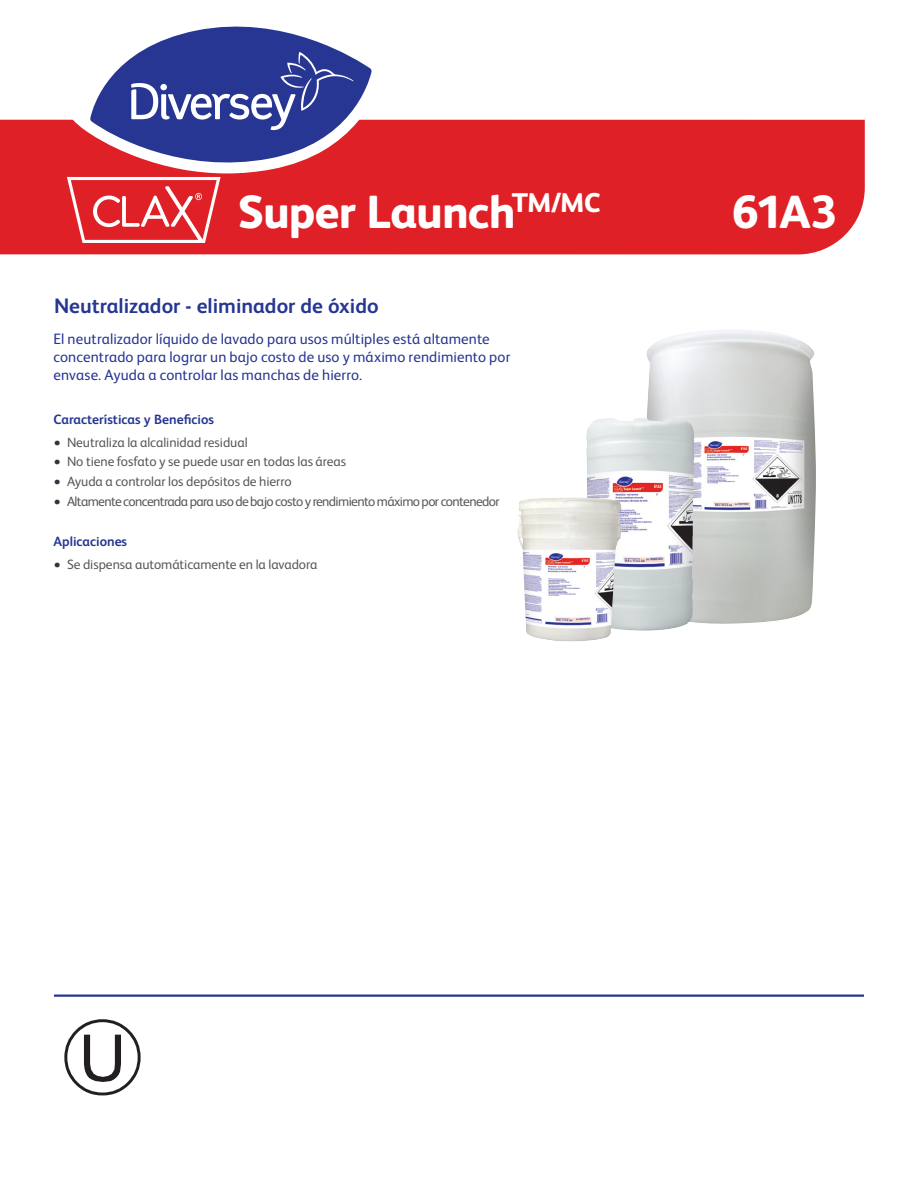
<style>
.page{position:relative;width:918px;height:1188px;background:#fff}
.page>*{position:absolute;margin:0;border:0;box-sizing:border-box;transform-origin:0 0}
.t1{font:800 46.5px "FS Albert Pro";letter-spacing:-.02em;color:#fff}
.t2{font:700 21px "FS Albert Pro";color:#263692}
.t3{font:15px/18px "FS Albert Pro";letter-spacing:.01em;color:#263692}
.t4{font:13.5px "FS Albert Pro";letter-spacing:-.005em;color:#57585a}
.t5{font:13.5px "FS Albert Pro";letter-spacing:-.045em;color:#57585a}
.t6{font:700 13.5px "FS Albert Pro";color:#263692}
.s1{font-size:15px;color:#2c3741}
</style>
<div class="page">
<hr style="left:54px;top:995px;width:810px;height:2px;background:#263692">
<div style="left:0;top:120px;width:865px;height:134px;background:#df2127"></div>
<img style="left:645px;top:330px;width:171px;height:294px">
<img style="left:586px;top:418px;width:52px;height:213px">
<img style="left:517px;top:497px;width:106px;height:144px">
<svg style="left:64px;top:1019px;width:77px;height:76px"></svg>
<svg style="left:70px;top:119px;width:317px;height:54px;background:#e13338"></svg>
<svg style="left:90px;top:26px;width:282px;height:149px"></svg>
<svg style="left:131px;top:39px;width:227px;height:91px;background:#4c59a4"></svg>
<svg style="left:67px;top:177px;width:154px;height:66px"></svg>
<h1 class="t1" style="left:238px;top:175px;width:364px">Super Launch<sup>TM/MC</sup></h1>
<h1 class="t1" style="left:732px;top:175px;width:107px">61A3</h1>
<h2 class="t2" style="left:54px;top:291px;width:326px">Neutralizador - eliminador de óxido</h2>
<p class="t3" style="left:54px;top:329px;width:459px">El neutralizador líquido de lavado para usos múltiples está altamente concentrado para lograr un bajo costo de uso y máximo rendimiento por envase. Ayuda a controlar las manchas de hierro.</p>
<p class="t6" style="left:54px;top:410px;width:162px">Características y Beneficios</p>
<p class="t4" style="left:54px;top:432px;width:196px"><span class="s1">•</span> Neutraliza la alcalinidad residual</p>
<p class="t4" style="left:54px;top:452px;width:294px"><span class="s1">•</span> No tiene fosfato y se puede usar en todas las áreas</p>
<p class="t4" style="left:54px;top:472px;width:240px"><span class="s1">•</span> Ayuda a controlar los depósitos de hierro</p>
<p class="t5" style="left:54px;top:492px;width:448px"><span class="s1">•</span> Altamente concentrada para uso de bajo costo y rendimiento máximo por contenedor</p>
<p class="t6" style="left:54px;top:532px;width:75px">Aplicaciones</p>
<p class="t4" style="left:54px;top:554px;width:265px"><span class="s1">•</span> Se dispensa automáticamente en la lavadora</p>
</div>
